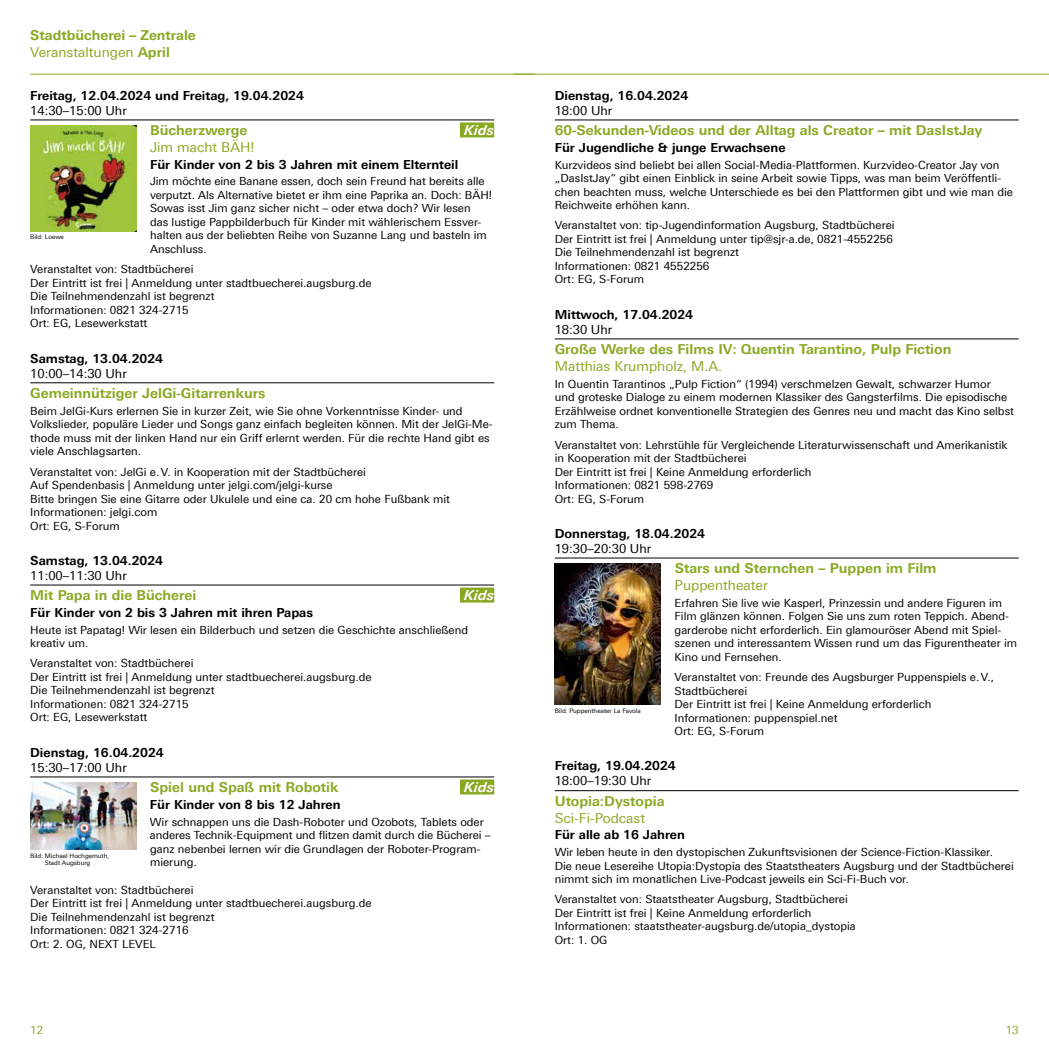
<style>
.page{position:relative;width:1049px;height:1053px;background:#fff}
.page>*{position:absolute;margin:0;border:0;box-sizing:border-box;transform-origin:0 0}
.t1{font:700 13.75px/16.9px "Univers For Augsburg";color:#89a923}
.t2{font:13.75px "Univers For Augsburg";color:#89a923}
.t3{font:italic 700 13.75px "Univers For Augsburg";color:#fff}
.t4{font:700 12.5px "Univers For Augsburg";color:#000}
.t5{font:12.5px "Univers For Augsburg";color:#000}
.t6{font:11.25px/13.5px "Univers For Augsburg";color:#000}
.t7{font:11.25px "Univers For Augsburg";color:#89a923}
.t8{font:6.25px/7.5px "Univers For Augsburg";color:#000}
.s1{font-weight:400}
</style>
<div class="page">
<hr style="left:30px;top:74px;width:505px;height:1px;background:#89a923">
<hr style="left:514px;top:74px;width:535px;height:1px;background:#89a923">
<hr style="left:30px;top:120px;width:464px;height:1px;background:#000">
<div style="left:460px;top:122px;width:34px;height:15px;background:#89a923"></div>
<hr style="left:30px;top:382px;width:464px;height:1px;background:#000">
<hr style="left:30px;top:584px;width:464px;height:1px;background:#000">
<div style="left:460px;top:587px;width:34px;height:15px;background:#89a923"></div>
<hr style="left:30px;top:776px;width:464px;height:1px;background:#000">
<div style="left:460px;top:779px;width:34px;height:15px;background:#89a923"></div>
<img style="left:30px;top:125px;width:106px;height:106px">
<img style="left:30px;top:782px;width:106px;height:67px">
<hr style="left:555px;top:120px;width:464px;height:1px;background:#000">
<hr style="left:555px;top:338px;width:464px;height:1px;background:#000">
<hr style="left:555px;top:557px;width:464px;height:1px;background:#000">
<hr style="left:555px;top:790px;width:464px;height:1px;background:#000">
<img style="left:555px;top:563px;width:106px;height:141px">
<p class="t1" style="left:30px;top:27px;width:167px">Stadtbücherei – Zentrale<br><span class="s1">Veranstaltungen</span> April</p>
<p class="t4" style="left:30px;top:88px;width:275px">Freitag, 12.04.2024 und Freitag, 19.04.2024</p>
<p class="t5" style="left:30px;top:103px;width:98px">14:30–15:00 Uhr</p>
<p class="t1" style="left:150px;top:121px;width:99px">Bücherzwerge</p>
<p class="t3" style="left:464px;top:122px;width:31px">Kids</p>
<p class="t2" style="left:150px;top:139px;width:106px">Jim macht BÄH!</p>
<p class="t4" style="left:150px;top:157px;width:310px">Für Kinder von 2 bis 3 Jahren mit einem Elternteil</p>
<p class="t6" style="left:150px;top:175px;width:344px">Jim möchte eine Banane essen, doch sein Freund hat bereits alle verputzt. Als Alternative bietet er ihm eine Paprika an. Doch: BÄH!<br>Sowas isst Jim ganz sicher nicht – oder etwa doch? Wir lesen<br>das lustige Pappbilderbuch für Kinder mit wählerischem Essver&shy;halten aus der beliebten Reihe von Suzanne Lang und basteln im Anschluss.</p>
<p class="t6" style="left:30px;top:262px;width:343px">Veranstaltet von: Stadtbücherei<br>Der Eintritt ist frei | Anmeldung unter stadtbuecherei.augsburg.de Die Teilnehmendenzahl ist begrenzt<br>Informationen: 0821 324-2715<br>Ort: EG, Lesewerkstatt</p>
<p class="t4" style="left:30px;top:350px;width:134px">Samstag, 13.04.2024</p>
<p class="t5" style="left:30px;top:366px;width:98px">10:00–14:30 Uhr</p>
<p class="t1" style="left:30px;top:384px;width:237px">Gemeinnütziger JelGi-Gitarrenkurs</p>
<p class="t6" style="left:30px;top:404px;width:464px">Beim JelGi-Kurs erlernen Sie in kurzer Zeit, wie Sie ohne Vorkenntnisse Kinder- und Volkslieder, populäre Lieder und Songs ganz einfach begleiten können. Mit der JelGi-Me&shy;thode muss mit der linken Hand nur ein Griff erlernt werden. Für die rechte Hand gibt es viele Anschlagsarten.</p>
<p class="t6" style="left:30px;top:464px;width:421px">Veranstaltet von: JelGi e.V. in Kooperation mit der Stadtbücherei<br>Auf Spendenbasis | Anmeldung unter jelgi.com/jelgi-kurse<br>Bitte bringen Sie eine Gitarre oder Ukulele und eine ca. 20 cm hohe Fußbank mit Informationen: jelgi.com<br>Ort: EG, S-Forum</p>
<p class="t4" style="left:30px;top:553px;width:134px">Samstag, 13.04.2024</p>
<p class="t5" style="left:30px;top:568px;width:98px">11:00–11:30 Uhr</p>
<p class="t1" style="left:30px;top:586px;width:168px">Mit Papa in die Bücherei</p>
<p class="t3" style="left:464px;top:587px;width:31px">Kids</p>
<p class="t4" style="left:30px;top:604px;width:284px">Für Kinder von 2 bis 3 Jahren mit ihren Papas</p>
<p class="t6" style="left:30px;top:623px;width:439px">Heute ist Papatag! Wir lesen ein Bilderbuch und setzen die Geschichte anschließend kreativ um.</p>
<p class="t6" style="left:30px;top:656px;width:343px">Veranstaltet von: Stadtbücherei<br>Der Eintritt ist frei | Anmeldung unter stadtbuecherei.augsburg.de Die Teilnehmendenzahl ist begrenzt<br>Informationen: 0821 324-2715<br>Ort: EG, Lesewerkstatt</p>
<p class="t4" style="left:30px;top:744px;width:135px">Dienstag, 16.04.2024</p>
<p class="t5" style="left:30px;top:760px;width:98px">15:30–17:00 Uhr</p>
<p class="t1" style="left:150px;top:778px;width:190px">Spiel und Spaß mit Robotik</p>
<p class="t3" style="left:464px;top:778px;width:31px">Kids</p>
<p class="t4" style="left:150px;top:796px;width:192px">Für Kinder von 8 bis 12 Jahren</p>
<p class="t6" style="left:150px;top:814px;width:342px">Wir schnappen uns die Dash-Roboter und Ozobots, Tablets oder anderes Technik-Equipment und flitzen damit durch die Bücherei – ganz nebenbei lernen wir die Grundlagen der Roboter-Program&shy;mierung.</p>
<p class="t6" style="left:30px;top:882px;width:343px">Veranstaltet von: Stadtbücherei<br>Der Eintritt ist frei | Anmeldung unter stadtbuecherei.augsburg.de Die Teilnehmendenzahl ist begrenzt<br>Informationen: 0821 324-2716<br>Ort: 2. OG, NEXT LEVEL</p>
<p class="t8" style="left:30px;top:233px;width:35px">Bild: Loewe</p>
<p class="t8" style="left:45px;top:851px;width:66px;text-indent:-15px">Bild: Michael Hochgemuth,<br>Stadt Augsburg</p>
<p class="t4" style="left:555px;top:88px;width:135px">Dienstag, 16.04.2024</p>
<p class="t5" style="left:555px;top:103px;width:59px">18:00 Uhr</p>
<p class="t1" style="left:555px;top:122px;width:429px">60-Sekunden-Videos und der Alltag als Creator – mit DasIstJay</p>
<p class="t4" style="left:555px;top:140px;width:232px">Für Jugendliche &amp; junge Erwachsene</p>
<p class="t6" style="left:555px;top:158px;width:460px">Kurzvideos sind beliebt bei allen Social-Media-Plattformen. Kurzvideo-Creator Jay von „DasIstJay“ gibt einen Einblick in seine Arbeit sowie Tipps, was man beim Veröffentli&shy;chen beachten muss, welche Unterschiede es bei den Plattformen gibt und wie man die Reichweite erhöhen kann.</p>
<p class="t6" style="left:555px;top:219px;width:341px">Veranstaltet von: tip-Jugendinformation Augsburg, Stadtbücherei Der Eintritt ist frei | Anmeldung unter tip@sjr-a.de, 0821-4552256<br>Die Teilnehmendenzahl ist begrenzt<br>Informationen: 0821 4552256<br>Ort: EG, S-Forum</p>
<p class="t4" style="left:555px;top:307px;width:140px">Mittwoch, 17.04.2024</p>
<p class="t5" style="left:555px;top:322px;width:59px">18:30 Uhr</p>
<p class="t1" style="left:555px;top:340px;width:398px">Große Werke des Films IV: Quentin Tarantino, Pulp Fiction</p>
<p class="t2" style="left:555px;top:358px;width:169px">Matthias Krumpholz, M.A.</p>
<p class="t6" style="left:555px;top:377px;width:461px">In Quentin Tarantinos „Pulp Fiction“ (1994) verschmelzen Gewalt, schwarzer Humor<br>und groteske Dialoge zu einem modernen Klassiker des Gangsterfilms. Die episodische Erzählweise ordnet konventionelle Strategien des Genres neu und macht das Kino selbst zum Thema.</p>
<p class="t6" style="left:555px;top:438px;width:454px">Veranstaltet von: Lehrstühle für Vergleichende Literaturwissenschaft und Amerikanistik in Kooperation mit der Stadtbücherei<br>Der Eintritt ist frei | Keine Anmeldung erforderlich<br>Informationen: 0821 598-2769<br>Ort: EG, S-Forum</p>
<p class="t4" style="left:555px;top:526px;width:152px">Donnerstag, 18.04.2024</p>
<p class="t5" style="left:555px;top:541px;width:98px">19:30–20:30 Uhr</p>
<p class="t1" style="left:675px;top:559px;width:263px">Stars und Sternchen – Puppen im Film</p>
<p class="t2" style="left:674px;top:577px;width:95px">Puppentheater</p>
<p class="t6" style="left:674px;top:596px;width:344px">Erfahren Sie live wie Kasperl, Prinzessin und andere Figuren im Film glänzen können. Folgen Sie uns zum roten Teppich. Abend&shy;garderobe nicht erforderlich. Ein glamouröser Abend mit Spiel&shy;szenen und interessantem Wissen rund um das Figurentheater im Kino und Fernsehen.</p>
<p class="t6" style="left:674px;top:670px;width:321px">Veranstaltet von: Freunde des Augsburger Puppenspiels e.V., Stadtbücherei<br>Der Eintritt ist frei | Keine Anmeldung erforderlich Informationen: puppenspiel.net<br>Ort: EG, S-Forum</p>
<p class="t4" style="left:555px;top:758px;width:123px">Freitag, 19.04.2024</p>
<p class="t5" style="left:555px;top:773px;width:98px">18:00–19:30 Uhr</p>
<p class="t1" style="left:555px;top:792px;width:111px">Utopia:Dystopia</p>
<p class="t2" style="left:555px;top:809px;width:92px">Sci-Fi-Podcast</p>
<p class="t4" style="left:555px;top:827px;width:132px">Für alle ab 16 Jahren</p>
<p class="t6" style="left:555px;top:845px;width:460px">Wir leben heute in den dystopischen Zukunftsvisionen der Science-Fiction-Klassiker.<br>Die neue Lesereihe Utopia:Dystopia des Staatstheaters Augsburg und der Stadtbücherei nimmt sich im monatlichen Live-Podcast jeweils ein Sci-Fi-Buch vor.</p>
<p class="t6" style="left:555px;top:892px;width:303px">Veranstaltet von: Staatstheater Augsburg, Stadtbücherei Der Eintritt ist frei | Keine Anmeldung erforderlich Informationen: staatstheater-augsburg.de/utopia_dystopia Ort: 1. OG</p>
<p class="t8" style="left:555px;top:706px;width:88px">Bild: Puppentheater La Favola</p>
<p class="t7" style="left:30px;top:1023px;width:15px">12</p>
<p class="t7" style="left:1006px;top:1023px;width:15px">13</p>
</div>
